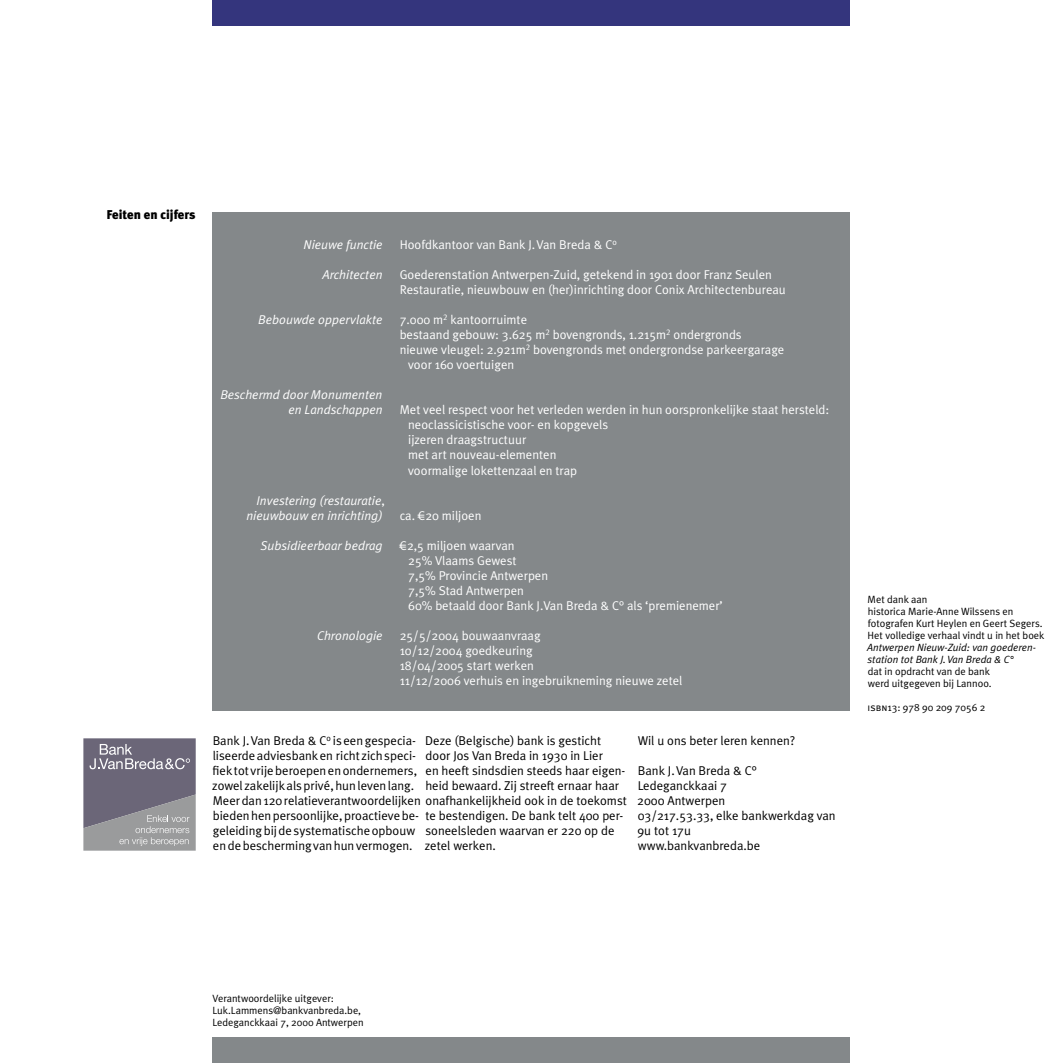
<style>
.page{position:relative;width:1063px;height:1063px;background:#fff}
.page>*{position:absolute;margin:0;border:0;box-sizing:border-box;transform-origin:0 0}
.t1{font:12.75px/15px "Meta Plus Normal";color:#fff}
.t2{font:12.75px/15px "Meta Plus Normal";color:#000}
.t3{font:italic 12.75px/15px "Meta Plus Normal";color:#fff;text-align:right}
.t4{font:900 12.75px "Meta Plus";color:#000}
.t5{font:10.5px/12px "Meta Plus Normal";color:#000}
.t6{font:italic 10.5px/12px "Meta Plus Normal";color:#000}
.s1{font-style:normal}
.s2{font-style:italic}
.s3{font-family:"Meta Plus Normal Caps"}
</style>
<div class="page">
<div style="left:213px;top:0;width:637px;height:26px;background:#34357d"></div>
<div style="left:213px;top:1037px;width:637px;height:26px;background:#84888a"></div>
<div style="left:213px;top:213px;width:637px;height:498px;background:#84888a"></div>
<svg style="left:83px;top:738px;width:113px;height:112px;background:#84818c"></svg>
<p class="t4" style="left:106px;top:207px;width:91px">Feiten en cijfers</p>
<p class="t3" style="left:304px;top:237px;width:81px">Nieuwe functie</p>
<p class="t1" style="left:400px;top:237px;width:219px">Hoofdkantoor van Bank J.Van Breda &amp; C<sup>o</sup></p>
<p class="t3" style="left:323px;top:267px;width:62px">Architecten</p>
<p class="t1" style="left:400px;top:267px;width:388px">Goederenstation Antwerpen-Zuid, getekend in 1901 door Franz Seulen<br>Restauratie, nieuwbouw en (her)inrichting door Conix Architectenbureau</p>
<p class="t3" style="left:258px;top:312px;width:126px">Bebouwde oppervlakte</p>
<p class="t1" style="left:400px;top:312px;width:129px">7.000 m<sup>2</sup> kantoorruimte</p>
<p class="t1" style="left:400px;top:327px;width:344px">bestaand gebouw: 3.625 m<sup>2</sup> bovengronds, 1.215m<sup>2</sup> ondergronds</p>
<p class="t1" style="left:400px;top:342px;width:386px">nieuwe vleugel: 2.921m<sup>2</sup> bovengronds met ondergrondse parkeergarage</p>
<p class="t1" style="left:408px;top:357px;width:108px">voor 160 voertuigen</p>
<p class="t3" style="left:220px;top:387px;width:164px">Beschermd door Monumenten en Landschappen</p>
<p class="t1" style="left:408px;top:402px;width:423px;text-indent:-9px">Met veel respect voor het verleden werden in hun oorspronkelijke staat hersteld: neoclassicistische voor- en kopgevels<br>ijzeren draagstructuur<br>met art nouveau-elementen<br>voormalige lokettenzaal en trap</p>
<p class="t3" style="left:246px;top:493px;width:140px">Investering (restauratie<span class="s1">, </span>nieuwbouw en inrichting)</p>
<p class="t1" style="left:400px;top:508px;width:83px">ca. C=20 miljoen</p>
<p class="t3" style="left:261px;top:538px;width:124px">Subsidieerbaar bedrag</p>
<p class="t1" style="left:399px;top:538px;width:118px">C=2,5 miljoen waarvan</p>
<p class="t1" style="left:383px;top:553px;width:9px">2</p>
<p class="t1" style="left:408px;top:553px;width:316px;text-indent:7px">5% Vlaams Gewest<br>7,5% Provincie Antwerpen<br>7,5% Stad Antwerpen<br>60% betaald door Bank J.Van Breda &amp; C° als ‘premienemer’</p>
<p class="t1" style="left:400px;top:628px;width:284px;text-indent:-82px"><span class="s2">Chronologie</span> 2 5/5/2004 bouwaanvraag<br>10/12/2004 goedkeuring<br>18/04/2005 start werken<br>11/12/2006 verhuis en ingebruikneming nieuwe zetel</p>
<p class="t2" style="left:425px;top:733px;width:202px">Deze (Belgische) bank is gesticht door Jos Van Breda in 1930 in Lier<br>en heeft sindsdien steeds haar eigen&shy;heid bewaard. Zij streeft ernaar haar</p>
<p class="t2" style="left:425px;top:808px;width:199px">te bestendigen. De bank telt 400 per&shy;soneelsleden waarvan er 220 op de zetel werken.</p>
<p class="t2" style="left:212px;top:733px;width:416px">Bank J.Van Breda &amp; C<sup>o</sup> is een gespecia-<br>liseerde adviesbank en richt zich speci-<br>fiek tot vrije beroepen en ondernemers,<br>zowel zakelijk als privé, hun leven lang.<br>Meer dan 120 relatieverantwoordelijken onafhankelijkheid ook in de toekomst bieden hen persoonlijke, proactieve be-<br>geleiding bij de systematische opbouw<br>en de bescherming van hun vermogen.</p>
<p class="t2" style="left:638px;top:733px;width:159px">Wil u ons beter leren kennen?</p>
<p class="t2" style="left:637px;top:763px;width:200px">Bank J.Van Breda &amp; C°<br>Ledeganckkaai 7<br>2000 Antwerpen<br>03/217.53.33, elke bankwerkdag van<br>9u tot 17u<br>www.bankvanbreda.be</p>
<p class="t5" style="left:868px;top:593px;width:178px">Met dank aan<br>historica Marie-Anne Wilssens en fotografen Kurt Heylen en Geert Segers.<br>Het volledige verhaal vindt u in het boek</p>
<p class="t6" style="left:867px;top:641px;width:170px">Antwerpen Nieuw-Zuid: van goederen&shy;station tot Bank J.Van Breda &amp; C°</p>
<p class="t5" style="left:868px;top:665px;width:125px">dat in opdracht van de bank werd uitgegeven bij Lannoo.</p>
<p class="t5" style="left:868px;top:701px;width:118px"><span class="s3">isbn</span>13: 978 90 209 7056 2</p>
<p class="t5" style="left:213px;top:993px;width:153px">Verantwoordelijke uitgever:<br>Luk.Lammens@bankvanbreda.be,<br>Ledeganckkaai 7, 2000 Antwerpen</p>
</div>
